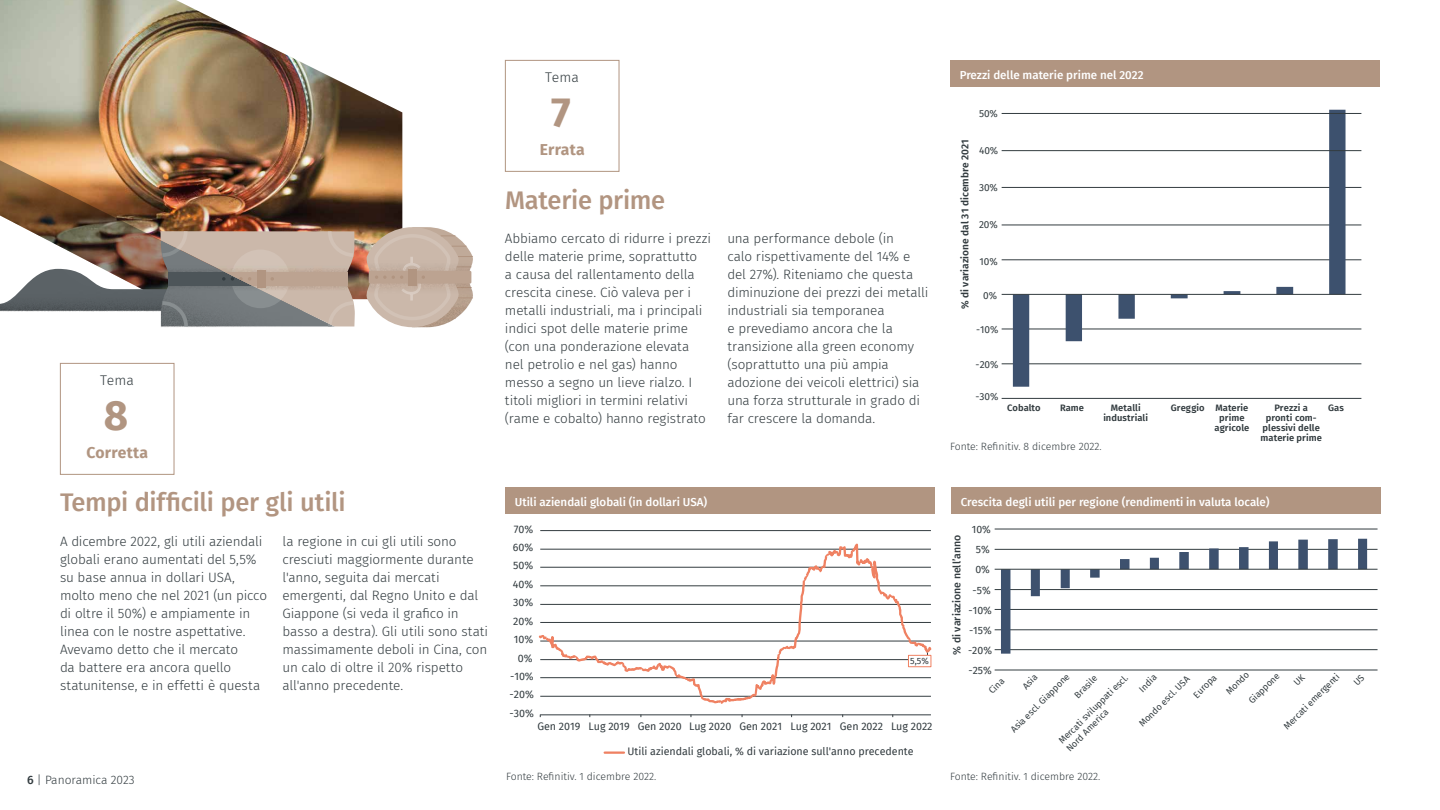
<style>
.page{position:relative;width:1440px;height:810px;background:#fff}
.page>*{position:absolute;margin:0;border:0;box-sizing:border-box;transform-origin:0 0}
.t1{font:700 41.92px "Fira Sans";color:#b19581}
.t2{font:500 25.5px "Fira Sans";letter-spacing:-.01em;color:#b29581}
.t3{font:700 15.75px "Fira Sans";letter-spacing:.015em;color:#b19581}
.t4{font:300 13.95px "Fira Sans";letter-spacing:.02em;color:#333c40}
.t5{font:300 13.5px/18px "Fira Sans";letter-spacing:-.01em;color:#333c40}
.t6{font:300 12px "Fira Sans";color:#333c40}
.t7{font:500 11.55px "Fira Sans";color:#fff}
.t8{font:10.65px "Fira Sans";color:#333c40}
.t9{font:300 10.5px "Fira Sans";color:#333c40}
.t10{font:10.5px "Fira Sans";color:#333c40}
.t11{font:500 10.5px "Fira Sans";color:#333c40}
.t12{font:600 10.05px "Fira Sans";letter-spacing:.005em;color:#333c40}
.t13{font:10.05px "Fira Sans";color:#333c40}
.t14{font:600 9.38px/10.1px "Fira Sans";letter-spacing:.005em;color:#333c40;text-align:center}
.t15{font:9px/10.8px "Fira Sans";color:#333c40}
.s1{font-weight:500}
</style>
<div class="page">
<img style="left:0;top:0;width:402px;height:225px">
<img style="left:0;top:154px;width:298px;height:71px">
<img style="left:150px;top:221px;width:216px;height:4px">
<svg style="left:0;top:225px;width:473px;height:103px"></svg>
<div style="left:60px;top:363px;width:114px;height:112px;background:#fff;border:1px solid #b19581"></div>
<div style="left:505px;top:60px;width:114px;height:112px;background:#fff;border:1px solid #b19581"></div>
<hr style="left:1002px;top:398px;width:359px;height:1px;background:#333c40">
<hr style="left:1002px;top:364px;width:359px;height:1px;background:#333c40">
<hr style="left:1002px;top:329px;width:359px;height:1px;background:#333c40">
<hr style="left:1002px;top:260px;width:359px;height:1px;background:#333c40">
<hr style="left:1002px;top:187px;width:359px;height:1px;background:#333c40">
<hr style="left:1002px;top:225px;width:359px;height:1px;background:#333c40">
<svg style="left:1013px;top:110px;width:333px;height:277px"></svg>
<hr style="left:1002px;top:294px;width:359px;height:1px;background:#333c40">
<hr style="left:1002px;top:151px;width:359px;height:1px;background:#333c40">
<hr style="left:1002px;top:113px;width:359px;height:1px;background:#333c40">
<div style="left:950px;top:60px;width:430px;height:27px;background:#b19581"></div>
<hr style="left:995px;top:670px;width:383px;height:1px;background:#333c40">
<hr style="left:995px;top:650px;width:383px;height:1px;background:#333c40">
<hr style="left:995px;top:630px;width:383px;height:1px;background:#333c40">
<hr style="left:995px;top:609px;width:383px;height:1px;background:#333c40">
<hr style="left:995px;top:589px;width:383px;height:1px;background:#333c40">
<hr style="left:995px;top:549px;width:383px;height:1px;background:#333c40">
<hr style="left:995px;top:529px;width:383px;height:1px;background:#333c40">
<svg style="left:1001px;top:539px;width:366px;height:115px"></svg>
<hr style="left:995px;top:569px;width:383px;height:1px;background:#333c40">
<div style="left:951px;top:488px;width:430px;height:26px;background:#b19581"></div>
<div style="left:505px;top:488px;width:430px;height:26px;background:#b19581"></div>
<hr style="left:540px;top:715px;width:391px;height:1px;background:#333c40">
<hr style="left:540px;top:530px;width:391px;height:1px;background:#333c40">
<svg style="left:539px;top:543px;width:393px;height:161px"></svg>
<svg style="left:605px;top:752px;width:19px;height:2px"></svg>
<div style="left:908px;top:655px;width:23px;height:12px;background:#fff"></div>
<div style="left:908px;top:655px;width:23px;height:12px;border:1px solid #ef8162"></div>
<p class="t4" style="left:545px;top:67px;width:35px">Tema</p>
<p class="t7" style="left:960px;top:66px;width:185px">Prezzi delle materie prime nel 2022</p>
<h1 class="t1" style="left:551px;top:77px;width:21px">7</h1>
<p class="t13" style="left:979px;top:106px;width:20px">50%</p>
<p class="t4" style="left:100px;top:370px;width:35px">Tema</p>
<h1 class="t1" style="left:104px;top:380px;width:26px">8</h1>
<p class="t3" style="left:86px;top:439px;width:63px">Corretta</p>
<p class="t3" style="left:540px;top:136px;width:46px">Errata</p>
<h2 class="t2" style="left:505px;top:180px;width:162px">Materie prime</h2>
<p class="t5" style="left:505px;top:229px;width:208px">Abbiamo cercato di ridurre i prezzi delle materie prime, soprattutto<br>a causa del rallentamento della crescita cinese. Ciò valeva per i metalli industriali, ma i principali indici spot delle materie prime (con una ponderazione elevata nel petrolio e nel gas) hanno messo a segno un lieve rialzo. I titoli migliori in termini relativi (rame e cobalto) hanno registrato</p>
<p class="t5" style="left:727px;top:229px;width:203px">una performance debole (in<br>calo rispettivamente del 14% e del 27%). Riteniamo che questa diminuzione dei prezzi dei metalli industriali sia temporanea<br>e prevediamo ancora che la transizione alla green economy (soprattutto una più ampia adozione dei veicoli elettrici) sia una forza strutturale in grado di far crescere la domanda.</p>
<p class="t12" style="left:957px;top:309px;width:172px;rotate:-90deg">% di variazione dal 31 dicembre 2021</p>
<p class="t13" style="left:979px;top:143px;width:21px">40%</p>
<p class="t13" style="left:979px;top:180px;width:20px">30%</p>
<p class="t13" style="left:979px;top:217px;width:20px">20%</p>
<p class="t13" style="left:980px;top:254px;width:20px">10%</p>
<p class="t13" style="left:983px;top:288px;width:15px">0%</p>
<p class="t13" style="left:976px;top:322px;width:24px">-10%</p>
<p class="t13" style="left:976px;top:357px;width:24px">-20%</p>
<p class="t13" style="left:976px;top:389px;width:24px">-30%</p>
<p class="t14" style="left:1060px;top:402px;width:26px">Rame</p>
<p class="t14" style="left:1103px;top:402px;width:46px">Metalli industriali</p>
<p class="t14" style="left:1215px;top:402px;width:36px">Materie prime agricole</p>
<p class="t14" style="left:1261px;top:402px;width:63px">Prezzi a pronti com&shy;plessivi delle materie prime</p>
<p class="t14" style="left:1171px;top:402px;width:35px">Greggio</p>
<p class="t14" style="left:1328px;top:402px;width:17px">Gas</p>
<p class="t14" style="left:1007px;top:402px;width:35px">Cobalto</p>
<p class="t9" style="left:950px;top:439px;width:153px">Fonte: Refinitiv. 8 dicembre 2022.</p>
<h2 class="t2" style="left:60px;top:482px;width:287px">Tempi difficili per gli utili</h2>
<p class="t7" style="left:515px;top:493px;width:194px">Utili aziendali globali (in dollari USA)</p>
<p class="t7" style="left:961px;top:493px;width:310px">Crescita degli utili per regione (rendimenti in valuta locale)</p>
<p class="t5" style="left:60px;top:532px;width:209px">A dicembre 2022, gli utili aziendali globali erano aumentati del 5,5% su base annua in dollari USA, molto meno che nel 2021 (un picco di oltre il 50%) e ampiamente in linea con le nostre aspettative.<br>Avevamo detto che il mercato<br>da battere era ancora quello statunitense, e in effetti è questa</p>
<p class="t5" style="left:282px;top:532px;width:207px">la regione in cui gli utili sono cresciuti maggiormente durante l'anno, seguita dai mercati emergenti, dal Regno Unito e dal<br>Giappone (si veda il grafico in basso a destra). Gli utili sono stati massimamente deboli in Cina, con un calo di oltre il 20% rispetto all'anno precedente.</p>
<p class="t8" style="left:514px;top:521px;width:21px">70%</p>
<p class="t8" style="left:513px;top:539px;width:22px">60%</p>
<p class="t8" style="left:513px;top:558px;width:22px">50%</p>
<p class="t8" style="left:513px;top:576px;width:22px">40%</p>
<p class="t8" style="left:513px;top:595px;width:22px">30%</p>
<p class="t8" style="left:513px;top:613px;width:22px">20%</p>
<p class="t8" style="left:514px;top:631px;width:21px">10%</p>
<p class="t8" style="left:518px;top:650px;width:16px">0%</p>
<p class="t8" style="left:510px;top:669px;width:25px">-10%</p>
<p class="t8" style="left:510px;top:687px;width:26px">-20%</p>
<p class="t8" style="left:510px;top:705px;width:26px">-30%</p>
<p class="t15" style="left:910px;top:655px;width:20px">5,5%</p>
<p class="t8" style="left:537px;top:719px;width:397px">Gen 2019 Lug 2019 Gen 2020 Lug 2020 Gen 2021 Lug 2021 Gen 2022 Lug 2022</p>
<p class="t8" style="left:628px;top:743px;width:288px">Utili aziendali globali, % di variazione sull'anno precedente</p>
<p class="t10" style="left:972px;top:521px;width:21px">10%</p>
<p class="t11" style="left:948px;top:655px;width:122px;rotate:-90deg">% di variazione nell’anno</p>
<p class="t10" style="left:976px;top:542px;width:15px">5%</p>
<p class="t10" style="left:975px;top:562px;width:16px">0%</p>
<p class="t10" style="left:973px;top:582px;width:20px">-5%</p>
<p class="t10" style="left:969px;top:602px;width:25px">-10%</p>
<p class="t10" style="left:969px;top:622px;width:24px">-15%</p>
<p class="t10" style="left:968px;top:642px;width:25px">-20%</p>
<p class="t10" style="left:969px;top:662px;width:25px">-25%</p>
<p class="t15" style="left:1175px;top:677px;width:31px;line-height:18.1px;text-indent:-59px;rotate:-45deg">Mondo escl. USA<br>Europa</p>
<p class="t15" style="left:1224px;top:689px;width:30px;rotate:-45deg">Mondo</p>
<p class="t15" style="left:1246px;top:698px;width:41px;rotate:-45deg">Giappone</p>
<p class="t15" style="left:1281px;top:724px;width:76px;rotate:-45deg">Mercati emergenti</p>
<p class="t15" style="left:1008px;top:727px;width:81px;rotate:-45deg">Asia escl. Giappone</p>
<p class="t15" style="left:1072px;top:692px;width:30px;rotate:-45deg">Brasile</p>
<p class="t15" style="left:1056px;top:738px;width:95px;rotate:-45deg">Mercati sviluppati escl.<br>Nord America</p>
<p class="t15" style="left:1137px;top:686px;width:22px;rotate:-45deg">India</p>
<p class="t15" style="left:986px;top:688px;width:19px;rotate:-45deg">Cina</p>
<p class="t15" style="left:1020px;top:684px;width:18px;rotate:-45deg">Asia</p>
<p class="t6" style="left:27px;top:771px;width:109px"><span class="s1">6</span> | Panoramica 2023</p>
<p class="t9" style="left:506px;top:769px;width:152px">Fonte: Refinitiv. 1 dicembre 2022.</p>
<p class="t9" style="left:950px;top:769px;width:152px">Fonte: Refinitiv. 1 dicembre 2022.</p>
</div>
